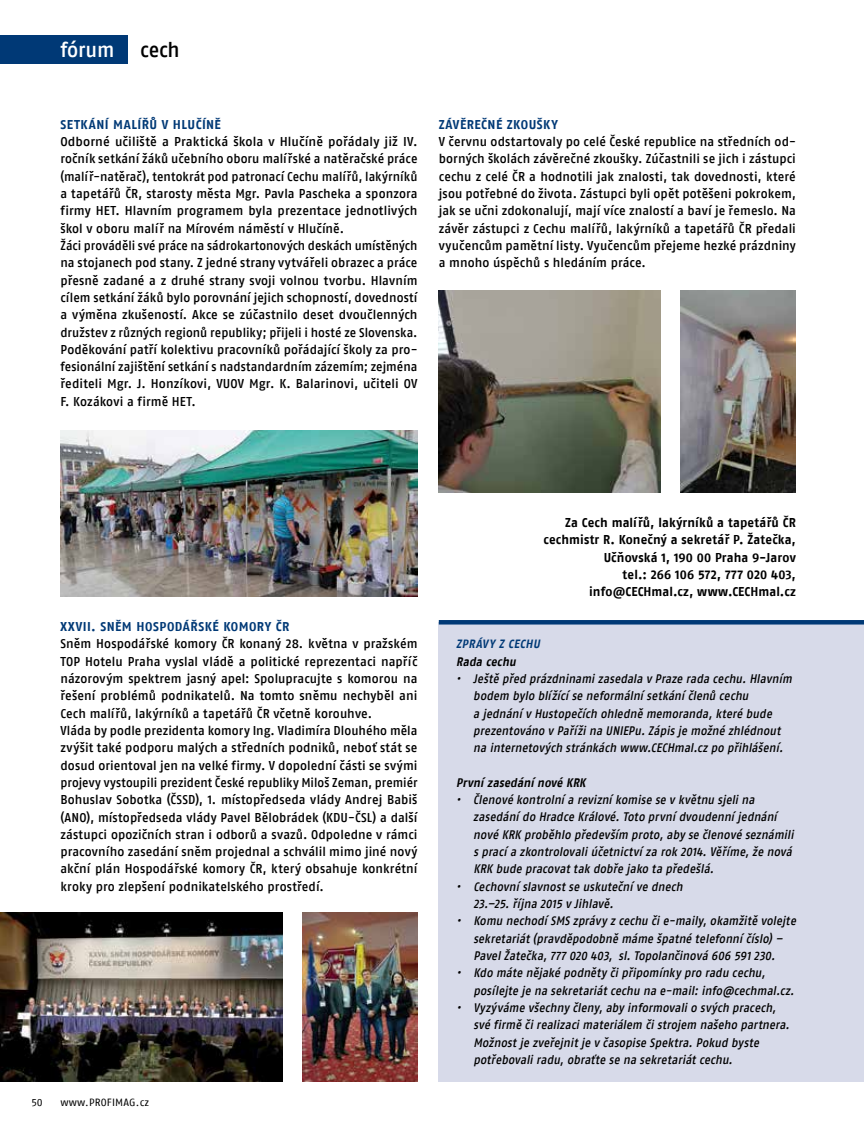
<style>
.page{position:relative;width:864px;height:1136px;background:#fff}
.page>*{position:absolute;margin:0;border:0;box-sizing:border-box;transform-origin:0 0}
.t1{font:21px "Fago No Medium CE Tf";letter-spacing:-.005em;color:#fff;scale:.95 1}
.t2{font:12.75px/17.2px "Fago No Medium CE Lf";letter-spacing:.005em;color:#000}
.t3{font:12.75px/17.2px "Fago No Bold CE Lf";letter-spacing:.015em;color:#000;text-align:right}
.t4{font:12.75px "Fago No Bold CE Lf";letter-spacing:.035em;color:#003976}
.t5{font:italic 12.3px/17.2px "Fago No Medium CE Lf";letter-spacing:.015em;color:#000;scale:.91 1}
.t6{font:italic 12.3px "Fago No Bold CE Lf";color:#000;scale:.91 1}
.t7{font:italic 12px "Fago No Bold CE Lf";color:#003976;scale:.94 1}
.t8{font:10.5px "Fago No Regular CE Tf";letter-spacing:.02em;color:#000}
.t9{font:10.5px "Fago No Regular CE Lf";color:#000}
.s1{color:#000}
</style>
<div class="page">
<img style="left:863px;top:620px;width:1px;height:236px">
<div style="left:0;top:35px;width:128px;height:29px;background:#003976"></div>
<div style="left:438px;top:621px;width:425px;height:460px;background:#d7dae9"></div>
<hr style="left:438px;top:620px;width:425px;height:4px;background:#003976">
<img style="left:60px;top:430px;width:357px;height:166px">
<img style="left:302px;top:912px;width:115px;height:169px">
<img style="left:0;top:912px;width:282px;height:169px">
<img style="left:680px;top:291px;width:115px;height:201px">
<img style="left:438px;top:291px;width:222px;height:201px">
<h1 class="t1" style="left:60px;top:37px;width:127px">fórum <span class="s1">cech</span></h1>
<p class="t4" style="left:60px;top:117px;width:162px">SETKÁNÍ MALÍŘŮ V HLUČÍNĚ</p>
<p class="t2" style="left:60px;top:132px;width:358px">Odborné učiliště a Praktická škola v Hlučíně pořádaly již IV. ročník setkání žáků učebního oboru malířské a natěračské práce (malíř-natěrač), tentokrát pod patronací Cechu malířů, lakýrníků a tapetářů ČR, starosty města Mgr. Pavla Pascheka a sponzora firmy HET. Hlavním programem byla prezentace jednotlivých škol v oboru malíř na Mírovém náměstí v Hlučíně.<br>Žáci prováděli své práce na sádrokartonových deskách umístěných na stojanech pod stany. Z jedné strany vytvářeli obrazec a práce přesně zadané a z druhé strany svoji volnou tvorbu. Hlavním cílem setkání žáků bylo porovnání jejich schopností, dovedností a výměna zkušeností. Akce se zúčastnilo deset dvoučlenných družstev z různých regionů republiky; přijeli i hosté ze Slovenska.<br>Poděkování patří kolektivu pracovníků pořádající školy za pro&shy;fesionální zajištění setkání s nadstandardním zázemím; zejména řediteli Mgr. J. Honzíkovi, VUOV Mgr. K. Balarinovi, učiteli OV F. Kozákovi a firmě HET.</p>
<p class="t4" style="left:438px;top:117px;width:120px">ZÁVĚREČNÉ ZKOUŠKY</p>
<p class="t2" style="left:438px;top:132px;width:358px;text-align:justify">V červnu odstartovaly po celé České republice na středních od&shy;borných školách závěrečné zkoušky. Zúčastnili se jich i zástupci cechu z celé ČR a hodnotili jak znalosti, tak dovednosti, které jsou potřebné do života. Zástupci byli opět potěšeni pokrokem, jak se učni zdokonalují, mají více znalostí a baví je řemeslo. Na závěr zástupci z Cechu malířů, lakýrníků a tapetářů ČR předali vyučencům pamětní listy. Vyučencům přejeme hezké prázdniny a mnoho úspěchů s hledáním práce.</p>
<p class="t4" style="left:60px;top:619px;width:230px">XXVII. SNĚM HOSPODÁŘSKÉ KOMORY ČR</p>
<p class="t2" style="left:60px;top:634px;width:358px">Sněm Hospodářské komory ČR konaný 28. května v pražském TOP Hotelu Praha vyslal vládě a politické reprezentaci napříč názorovým spektrem jasný apel: Spolupracujte s komorou na řešení problémů podnikatelů. Na tomto sněmu nechyběl ani Cech malířů, lakýrníků a tapetářů ČR včetně korouhve.<br>Vláda by podle prezidenta komory Ing. Vladimíra Dlouhého měla zvýšit také podporu malých a středních podniků, neboť stát se dosud orientoval jen na velké firmy. V dopolední části se svými projevy vystoupili prezident České republiky Miloš Zeman, premiér Bohuslav Sobotka (ČSSD), 1. místopředseda vlády Andrej Babiš (ANO), místopředseda vlády Pavel Bělobrádek (KDU-ČSL) a další zástupci opozičních stran i odborů a svazů. Odpoledne v rámci pracovního zasedání sněm projednal a schválil mimo jiné nový akční plán Hospodářské komory ČR, který obsahuje konkrétní kroky pro zlepšení podnikatelského prostředí.</p>
<p class="t9" style="left:31px;top:1096px;width:13px">50</p>
<p class="t8" style="left:60px;top:1096px;width:90px">www.PROFIMAG.cz</p>
<p class="t3" style="left:543px;top:513px;width:254px">Za Cech malířů, lakýrníků a tapetářů ČR cechmistr R. Konečný a sekretář P. Žatečka, Učňovská 1, 190 00 Praha 9-Jarov<br>tel.: 266 106 572, 777 020 403, info@CECHmal.cz, www.CECHmal.cz</p>
<p class="t7" style="left:456px;top:637px;width:93px">ZPRÁVY Z CECHU</p>
<p class="t6" style="left:456px;top:654px;width:70px">Rada cechu</p>
<p class="t5" style="left:473px;top:669px;width:354px;text-indent:-17px">• Ještě před prázdninami zasedala v Praze rada cechu. Hlavním bodem bylo blížící se neformální setkání členů cechu<br>a jednání v Hustopečích ohledně memoranda, které bude prezentováno v Paříži na UNIEPu. Zápis je možné zhlédnout na internetových stránkách www.CECHmal.cz po přihlášení.</p>
<p class="t6" style="left:456px;top:775px;width:146px">První zasedání nové KRK</p>
<p class="t5" style="left:473px;top:790px;width:356px;text-indent:-17px">• Členové kontrolní a revizní komise se v květnu sjeli na zasedání do Hradce Králové. Toto první dvoudenní jednání nové KRK proběhlo především proto, aby se členové seznámili s prací a zkontrolovali účetnictví za rok 2014. Věříme, že nová KRK bude pracovat tak dobře jako ta předešlá.</p>
<p class="t5" style="left:473px;top:877px;width:234px;text-indent:-17px">• Cechovní slavnost se uskuteční ve dnech<br>23.–25. října 2015 v Jihlavě.</p>
<p class="t5" style="left:456px;top:912px;width:377px;text-align:center">• Komu nechodí SMS zprávy z cechu či e-maily, okamžitě volejte sekretariát (pravděpodobně máme špatné telefonní číslo) –<br>Pavel Žatečka, 777 020 403, sl. Topolančinová 606 591 230.</p>
<p class="t5" style="left:473px;top:963px;width:356px;text-indent:-17px">• Kdo máte nějaké podněty či připomínky pro radu cechu, posílejte je na sekretariát cechu na e-mail: info@cechmal.cz.</p>
<p class="t5" style="left:473px;top:998px;width:351px;text-indent:-17px">• Vyzýváme všechny členy, aby informovali o svých pracech, své firmě či realizaci materiálem či strojem našeho partnera.<br>Možnost je zveřej nit je v časopise Spektra. Pokud byste potřebovali radu, obraťte se na sekretariát cechu.</p>
</div>
